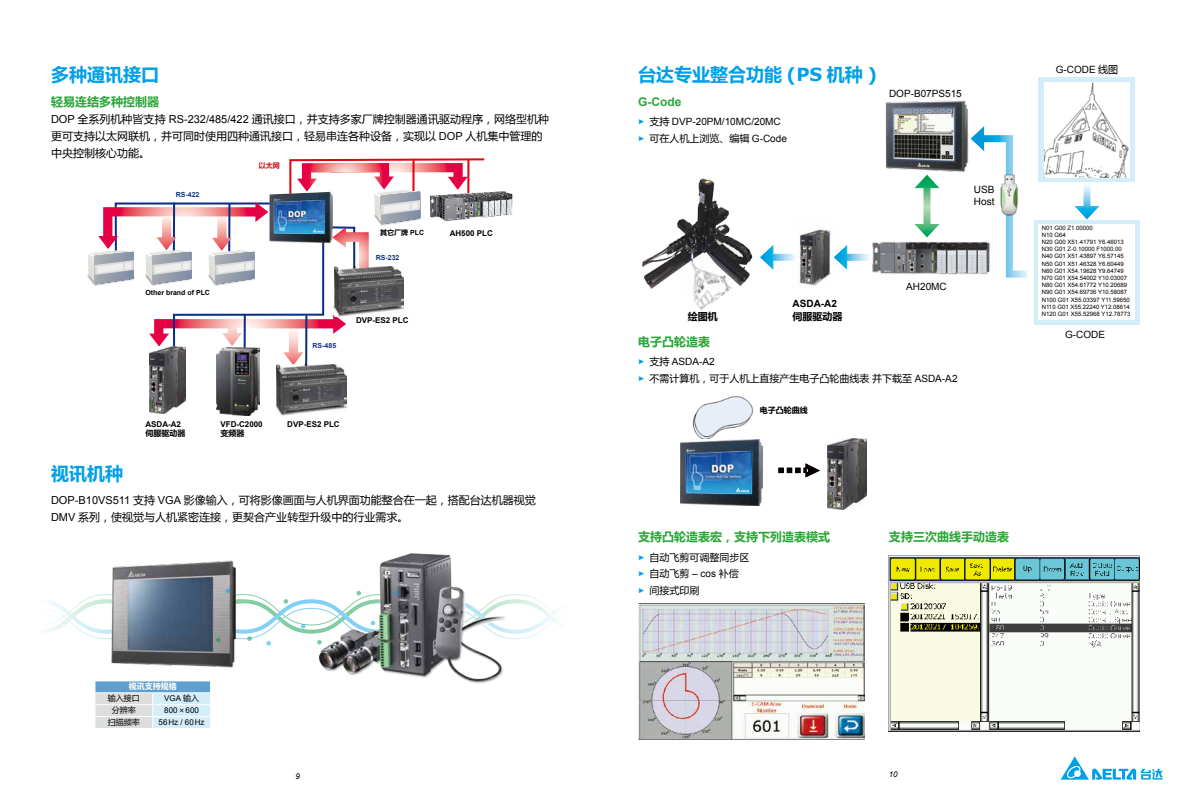
<style>
.page{position:relative;width:1191px;height:808px;background:#fff}
.page>*{position:absolute;margin:0;border:0;box-sizing:border-box;transform-origin:0 0}
.t1{font:700 18px "Microsoft Ya Hei";color:#00a0e9}
.t2{font:700 12px "Microsoft Ya Hei";color:#2aa738}
.t3{font:700 12px "Arial";color:#2aa738}
.t4{font:11px/17px "Microsoft Ya Hei";color:#000}
.t5{font:10px/16.5px "Arial";color:#000}
.t6{font:10px/16.5px "Microsoft Ya Hei";color:#000}
.t7{font:700 10px/12px "Arial";color:#000}
.t8{font:700 10px "Microsoft Ya Hei";color:#000}
.t9{font:700 8px/9.6px "Arial";color:#000}
.t10{font:8px "Arial";color:#000}
.t11{font:700 8px/11.9px "Microsoft Ya Hei";color:#fff}
.t12{font:8px "Microsoft Ya Hei";color:#000}
.t13{font:700 8px "Microsoft Ya Hei";color:#000}
.t14{font:italic 8px "Arial";color:#000}
.t15{font:700 7px "Arial";color:#0c3388}
.t16{font:700 7px "Arial";color:#000}
.t17{font:700 7px "Microsoft Ya Hei";color:#000}
.t18{font:700 7px "Microsoft Ya Hei";color:#d0121b}
.t19{font:6px/7.2px "Arial";color:#000}
.s1{font-family:"Arial"}
.s2{font-family:"Microsoft Ya Hei"}
.s3{font-family:"Verdana"}
.s4{font-size:7px;color:#00a0e9}
.s5{font-family:"Arial";font-size:7px;color:#00a0e9}
.s6{font-weight:400;color:#000}
</style>
<div class="page">
<svg style="left:1060px;top:756px;width:102px;height:24px"></svg>
<svg style="left:778px;top:464px;width:41px;height:13px"></svg>
<img style="left:828px;top:438px;width:38px;height:72px">
<img style="left:692px;top:396px;width:64px;height:44px">
<img style="left:680px;top:440px;width:82px;height:66px">
<img style="left:686px;top:451px;width:65px;height:42px">
<img style="left:687px;top:452px;width:63px;height:41px">
<img style="left:149px;top:374px;width:36px;height:39px">
<svg style="left:88px;top:158px;width:397px;height:216px"></svg>
<img style="left:269px;top:192px;width:64px;height:51px">
<img style="left:274px;top:201px;width:50px;height:32px">
<img style="left:333px;top:299px;width:72px;height:18px">
<img style="left:334px;top:266px;width:70px;height:49px">
<img style="left:275px;top:398px;width:72px;height:17px">
<img style="left:277px;top:365px;width:69px;height:48px">
<img style="left:217px;top:347px;width:43px;height:68px">
<img style="left:430px;top:190px;width:83px;height:32px">
<img style="left:638px;top:604px;width:227px;height:136px">
<img style="left:889px;top:555px;width:251px;height:176px">
<img style="left:885px;top:100px;width:84px;height:73px">
<div style="left:1039px;top:77px;width:96px;height:105px;background:#d3edfb"></div>
<img style="left:1044px;top:82px;width:85px;height:95px">
<div style="left:1034px;top:220px;width:106px;height:104px;background:#d3edfb"></div>
<div style="left:1039px;top:224px;width:96px;height:96px;background:#fff"></div>
<img style="left:872px;top:241px;width:98px;height:34px">
<img style="left:641px;top:178px;width:136px;height:111px">
<img style="left:799px;top:229px;width:32px;height:57px">
<img style="left:674px;top:252px;width:59px;height:59px">
<svg style="left:1083px;top:185px;width:7px;height:21px"></svg>
<svg style="left:1074px;top:206px;width:25px;height:13px"></svg>
<svg style="left:923px;top:188px;width:7px;height:36px"></svg>
<svg style="left:914px;top:175px;width:25px;height:13px"></svg>
<svg style="left:914px;top:224px;width:25px;height:13px"></svg>
<svg style="left:847px;top:254px;width:22px;height:7px"></svg>
<svg style="left:833px;top:245px;width:14px;height:25px"></svg>
<svg style="left:773px;top:254px;width:23px;height:7px"></svg>
<svg style="left:760px;top:245px;width:13px;height:25px"></svg>
<svg style="left:970px;top:126px;width:57px;height:152px"></svg>
<img style="left:987px;top:173px;width:40px;height:44px">
<img style="left:111px;top:560px;width:125px;height:108px">
<img style="left:319px;top:553px;width:184px;height:131px">
<svg style="left:47px;top:588px;width:509px;height:58px"></svg>
<svg style="left:95px;top:681px;width:116px;height:47px;background:#bfd7e7"></svg>
<p class="t1" style="left:51px;top:62px;width:110px">多种通讯接口</p>
<p class="t2" style="left:51px;top:93px;width:110px">轻易连结多种控制器</p>
<p class="t4" style="left:51px;top:110px;width:499px"><span class="s1">DOP</span> 全系列机种皆支持 <span class="s1">RS-232/485/422</span> 通讯接口，并支持多家厂牌控制器通讯驱动程序，网络型机种更可支持以太网联机，并可同时使用四种通讯接口，轻易串连各种设备，实现以 <span class="s1">DOP</span> 人机集中管理的中央控制核心功能。</p>
<p class="t15" style="left:176px;top:190px;width:25px">RS-422</p>
<p class="t16" style="left:145px;top:288px;width:66px">Other brand of PLC</p>
<p class="t18" style="left:259px;top:160px;width:22px">以太网</p>
<p class="t17" style="left:380px;top:228px;width:45px">其它厂牌 <span class="s1">PLC</span></p>
<p class="t15" style="left:376px;top:252px;width:25px">RS-232</p>
<p class="t15" style="left:312px;top:341px;width:25px">RS-485</p>
<p class="t9" style="left:356px;top:316px;width:54px">DVP-ES2 PLC</p>
<p class="t9" style="left:450px;top:229px;width:45px">AH500 PLC</p>
<p class="t9" style="left:145px;top:419px;width:41px">ASDA-A2<span class="s2">伺服驱动器</span></p>
<p class="t9" style="left:220px;top:419px;width:44px">VFD-C2000<span class="s2">变频器</span></p>
<p class="t9" style="left:287px;top:419px;width:54px">DVP-ES2 PLC</p>
<p class="t1" style="left:51px;top:461px;width:74px">视讯机种</p>
<p class="t4" style="left:51px;top:492px;width:486px"><span class="s1">DOP-B10VS511</span> 支持 <span class="s1">VGA</span> 影像输入，可将影像画面与人机界面功能整合在一起，搭配台达机器视觉<br><span class="s1">DMV</span> 系列，使视觉与人机紧密连接，更契合产业转型升级中的行业需求。</p>
<p class="t1" style="left:638px;top:62px;width:241px">台达专业整合功能 <span class="s3">(PS</span> 机种 <span class="s3">)</span></p>
<p class="t3" style="left:638px;top:93px;width:45px">G-Code</p>
<p class="t5" style="left:638px;top:114px;width:150px"><span class="s4">►</span> <span class="s2">支持</span> DVP-20PM/10MC/20MC <span class="s4">►</span> <span class="s2">可在人机上浏览、编辑</span> G-Code</p>
<p class="t5" style="left:889px;top:85px;width:74px">DOP-B07PS515</p>
<p class="t5" style="left:974px;top:184px;width:22px;line-height:12px">USB<br>Host</p>
<p class="t8" style="left:687px;top:310px;width:31px">绘图机</p>
<p class="t7" style="left:792px;top:298px;width:51px">ASDA-A2<span class="s2">伺服驱动器</span></p>
<p class="t5" style="left:906px;top:278px;width:42px">AH20MC</p>
<p class="t2" style="left:638px;top:333px;width:73px">电子凸轮造表</p>
<p class="t6" style="left:638px;top:353px;width:321px"><span class="s5">►</span> 支持 <span class="s1">ASDA-A2<br></span><span class="s5">►</span> 不需计算机，可于人机上直接产生电子凸轮曲线表并下载至 <span class="s1">ASDA-A2</span></p>
<p class="t13" style="left:760px;top:405px;width:49px">电子凸轮曲线</p>
<p class="t5" style="left:1055px;top:61px;width:64px">G-CODE <span class="s2">线图</span></p>
<p class="t19" style="left:1041px;top:224px;width:90px">N01 G00 Z1.00000<br>N10 G64<br>N20 G00 X51.41791 Y6.46013<br>N30 G01 Z-0.10000 F1000.00<br>N40 G01 X51.43897 Y6.57145<br>N50 G01 X51.46328 Y6.60449<br>N60 G01 X54.19628 Y9.64749<br>N70 G01 X54.54002 Y10.03007<br>N80 G01 X54.61772 Y10.20689<br>N90 G01 X54.69736 Y10.58087<br>N100 G01 X55.03397 Y11.59650<br>N110 G01 X55.22240 Y12.08614<br>N120 G01 X55.52968 Y12.78773</p>
<p class="t5" style="left:1065px;top:326px;width:41px">G-CODE</p>
<p class="t2" style="left:638px;top:528px;width:193px">支持凸轮造表宏，支持下列造表模式</p>
<p class="t6" style="left:638px;top:549px;width:113px"><span class="s5">►</span> 自动飞剪可调整同步区<span class="s5">►</span> 自动飞剪 <span class="s1">– cos</span> 补偿<br><span class="s5">►</span> 间接式印刷</p>
<p class="t2" style="left:889px;top:528px;width:121px">支持三次曲线手动造表</p>
<p class="t11" style="left:108px;top:680px;width:70px;text-indent:21px">视讯支持规格<span class="s6">输入接口</span></p>
<p class="t10" style="left:164px;top:693px;width:36px">VGA <span class="s2">输入</span></p>
<p class="t12" style="left:112px;top:705px;width:25px">分辨率</p>
<p class="t10" style="left:164px;top:705px;width:36px">800 <span class="s2">×</span> 600</p>
<p class="t12" style="left:108px;top:716px;width:33px">扫描频率</p>
<p class="t10" style="left:159px;top:717px;width:48px">56 Hz / 60 Hz</p>
<p class="t14" style="left:295px;top:771px;width:6px">9</p>
<p class="t14" style="left:888px;top:769px;width:10px">10</p>
</div>
